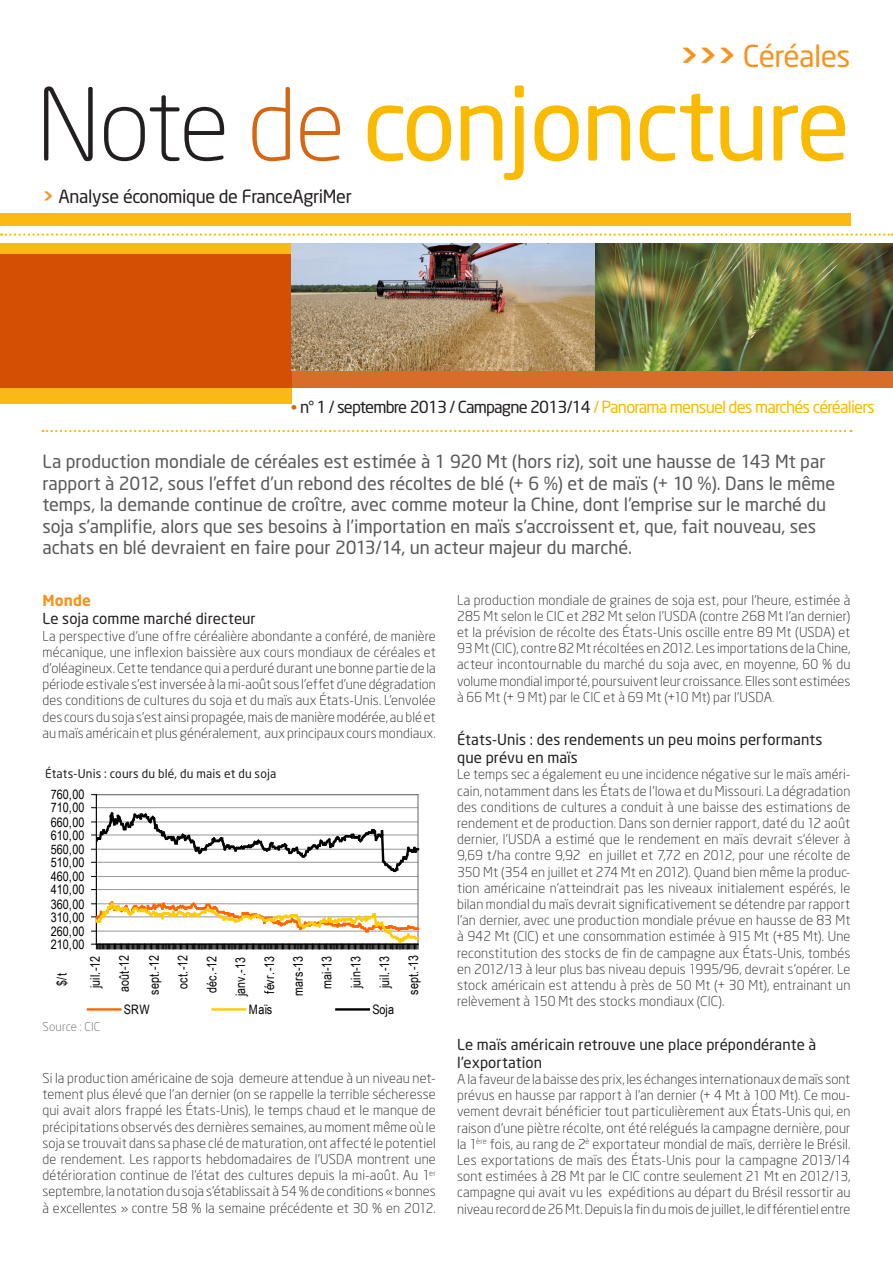
<style>
.page{position:relative;width:893px;height:1263px;background:#fff}
.page>*{position:absolute;margin:0;border:0;box-sizing:border-box;transform-origin:0 0}
.t1{font:99px "Neo Sans";letter-spacing:-.02em;color:#faba00}
.t2{font:30px "Neo Sans";letter-spacing:-.02em;color:#f7931d}
.CHAPO{font:18px/21.6px "Neo Sans";letter-spacing:-.005em;color:#57585a}
.t3{font:18px "Neo Sans";letter-spacing:-.02em;color:#231f20}
.t4{font:16.5px "Neo Sans";letter-spacing:-.05em;color:#faba00}
.S_TITRE1{font:15px/18px "Neo Sans";letter-spacing:.005em;color:#231f20}
.TITRE_1{font:700 15px "Neo Sans";letter-spacing:.01em;color:#f7931d}
.TEXTE{font:300 13.5px/16.2px "Neo Sans";letter-spacing:.005em;color:#231f20;text-align:justify}
.t5{font:13.2px/28.8px "Arial Narrow";color:#000}
.t6{font:13.05px "Arial Narrow";color:#000}
.TITREGRAPH{font:12px "Neo Sans";letter-spacing:.015em;color:#231f20}
.SOURCES{font:300 12px "Neo Sans";letter-spacing:.015em;color:#636366}
.s1{font-weight:700}
.s2{font-weight:300;color:#231f20}
.s3{font-weight:300;color:#d56714}
.s4{font-weight:700;color:#f7931d}
.s5{font-family:"Arial";font-weight:700;color:#d56714}
.s6{color:#231f20}
.s7{font-size:12px;color:#636366}
</style>
<div class="page">
<div style="left:0;top:243px;width:291px;height:161px;background:#fcb814"></div>
<svg style="left:0;top:255px;width:893px;height:133px;background:#d4540a"></svg>
<div style="left:0;top:213px;width:850px;height:13px;background:#fcb814"></div>
<svg style="left:1px;top:233px;width:892px;height:3px"></svg>
<img style="left:291px;top:243px;width:602px;height:128px">
<svg style="left:43px;top:430px;width:808px;height:2px"></svg>
<hr style="left:96px;top:889px;width:322px;height:1px;background:#969696">
<hr style="left:96px;top:794px;width:322px;height:1px;background:#808080">
<hr style="left:417px;top:795px;width:2px;height:149px;background:#808080">
<hr style="left:96px;top:795px;width:1px;height:149px;background:#000">
<svg style="left:92px;top:899px;width:327px;height:50px"></svg>
<svg style="left:92px;top:807px;width:327px;height:70px"></svg>
<hr style="left:88px;top:1008px;width:32px;height:2px;background:#f60">
<hr style="left:213px;top:1008px;width:32px;height:2px;background:#fc0">
<hr style="left:336px;top:1008px;width:33px;height:2px;background:#000">
<h2 class="t2" style="left:680px;top:38px;width:172px"><span class="s1">&gt;&gt;&gt;</span> Céréales</h2>
<h1 class="t1" style="left:36px;top:64px;width:815px"><span class="s2">Note</span> <span class="s3">de</span> conjoncture</h1>
<h3 class="t3" style="left:43px;top:185px;width:311px"><span class="s4">&gt;</span> Analyse économique de FranceAgriMer</h3>
<p class="t4" style="left:291px;top:396px;width:585px"><span class="s5">•</span> <span class="s6">n° 1 / septembre 2013 / Campagne 2013/14</span> / Panorama mensuel des marchés céréaliers</p>
<p class="CHAPO" style="left:43px;top:450px;width:794px">La production mondiale de céréales est estimée à 1 920 Mt (hors riz), soit une hausse de 143 Mt par rapport à 2012, sous l’effet d’un rebond des récoltes de blé (+ 6 %) et de maïs (+ 10 %). Dans le même temps, la demande continue de croître, avec comme moteur la Chine, dont l’emprise sur le marché du soja s’amplifie, alors que ses besoins à l’importation en maïs s’accroissent et, que, fait nouveau, ses achats en blé devraient en faire pour 2013/14, un acteur majeur du marché.</p>
<p class="TITRE_1" style="left:43px;top:591px;width:50px">Monde</p>
<p class="S_TITRE1" style="left:43px;top:609px;width:215px">Le soja comme marché directeur</p>
<p class="TEXTE" style="left:43px;top:627px;width:395px">La perspective d’une offre céréalière abondante a conféré, de manière mécanique, une inflexion baissière aux cours mondiaux de céréales et d’oléagineux. Cette tendance qui a perduré durant une bonne partie de la période estivale s’est inversée à la mi-août sous l’effet d’une dégradation des conditions de cultures du soja et du maïs aux États-Unis. L’envolée des cours du soja s’est ainsi propagée, mais de manière modérée, au blé et au maïs américain et plus généralement, aux principaux cours mondiaux.</p>
<p class="TEXTE" style="left:457px;top:591px;width:395px">La production mondiale de graines de soja est, pour l’heure, estimée à 285 Mt selon le CIC et 282 Mt selon l’USDA (contre 268 Mt l’an dernier) et la prévision de récolte des États-Unis oscille entre 89 Mt (USDA) et 93 Mt (CIC), contre 82 Mt récoltées en 2012. Les importations de la Chine, acteur incontournable du marché du soja avec, en moyenne, 60 % du volume mondial importé, poursuivent leur croissance. Elles sont estimées à 66 Mt (+ 9 Mt) par le CIC et à 69 Mt (+10 Mt) par l’USDA<span class="s7">.</span></p>
<p class="S_TITRE1" style="left:457px;top:730px;width:367px">États-Unis : des rendements un peu moins performants que prévu en maïs</p>
<p class="TEXTE" style="left:457px;top:766px;width:395px">Le temps sec a également eu une incidence négative sur le maïs améri&shy;cain, notamment dans les États de l’Iowa et du Missouri. La dégradation des conditions de cultures a conduit à une baisse des estimations de rendement et de production. Dans son dernier rapport, daté du 12 août dernier, l’USDA a estimé que le rendement en maïs devrait s’élever à 9,69 t/ha contre 9,92 en juillet et 7,72 en 2012, pour une récolte de 350 Mt (354 en juillet et 274 Mt en 2012). Quand bien même la produc&shy;tion américaine n’atteindrait pas les niveaux initialement espérés, le bilan mondial du maïs devrait significativement se détendre par rapport l’an dernier, avec une production mondiale prévue en hausse de 83 Mt à 942 Mt (CIC) et une consommation estimée à 915 Mt (+85 Mt). Une reconstitution des stocks de fin de campagne aux États-Unis, tombés en 2012/13 à leur plus bas niveau depuis 1995/96, devrait s’opérer. Le stock américain est attendu à près de 50 Mt (+ 30 Mt), entrainant un relèvement à 150 Mt des stocks mondiaux (CIC).</p>
<p class="S_TITRE1" style="left:457px;top:1035px;width:361px">Le maïs américain retrouve une place prépondérante à l’exportation</p>
<p class="TEXTE" style="left:457px;top:1071px;width:395px">A la faveur de la baisse des prix, les échanges internationaux de maïs sont prévus en hausse par rapport à l’an dernier (+ 4 Mt à 100 Mt). Ce mou&shy;vement devrait bénéficier tout particulièrement aux États-Unis qui, en raison d’une piètre récolte, ont été relégués la campagne dernière, pour la 1<sup>ère</sup> fois, au rang de 2<sup>è</sup> exportateur mondial de maïs, derrière le Brésil.<br>Les exportations de maïs des États-Unis pour la campagne 2013/14 sont estimées à 28 Mt par le CIC contre seulement 21 Mt en 2012/13, campagne qui avait vu les expéditions au départ du Brésil ressortir au niveau record de 26 Mt. Depuis la fin du mois de juillet, le différentiel entre</p>
<p class="TITREGRAPH" style="left:45px;top:766px;width:233px">États-Unis : cours du blé, du mais et du soja</p>
<p class="t6" style="left:51px;top:785px;width:35px">760,00</p>
<p class="t6" style="left:51px;top:798px;width:35px">710,00</p>
<p class="t6" style="left:51px;top:812px;width:35px">660,00</p>
<p class="t6" style="left:51px;top:825px;width:35px">610,00</p>
<p class="t6" style="left:51px;top:840px;width:35px">560,00</p>
<p class="t6" style="left:51px;top:853px;width:35px">510,00</p>
<p class="t6" style="left:51px;top:867px;width:35px">460,00</p>
<p class="t6" style="left:51px;top:880px;width:35px">410,00</p>
<p class="t6" style="left:51px;top:894px;width:35px">360,00</p>
<p class="t6" style="left:51px;top:907px;width:35px">310,00</p>
<p class="t6" style="left:51px;top:922px;width:35px">260,00</p>
<p class="t6" style="left:51px;top:935px;width:35px">210,00</p>
<p class="t5" style="left:80px;top:992px;width:38px;rotate:-90deg">juil.-12 août-12</p>
<p class="t5" style="left:139px;top:996px;width:43px;text-align:center;rotate:-90deg">sept.-12 oct.-12 déc.-12 janv.-13 févr.-13 mars-13 mai-13 juin-13 juil.-13 sept.-13</p>
<p class="t5" style="left:47px;top:986px;width:14px;rotate:-90deg">$/t</p>
<p class="t6" style="left:124px;top:1000px;width:27px">SRW</p>
<p class="t6" style="left:249px;top:1000px;width:25px">Maïs</p>
<p class="t6" style="left:372px;top:1000px;width:23px">Soja</p>
<p class="SOURCES" style="left:43px;top:1019px;width:59px">Source : CIC</p>
<p class="TEXTE" style="left:43px;top:1070px;width:395px">Si la production américaine de soja demeure attendue à un niveau net&shy;tement plus élevé que l’an dernier (on se rappelle la terrible sécheresse qui avait alors frappé les États-Unis), le temps chaud et le manque de précipitations observés des dernières semaines, au moment même où le soja se trouvait dans sa phase clé de maturation, ont affecté le potentiel de rendement. Les rapports hebdomadaires de l’USDA montrent une détérioration continue de l’état des cultures depuis la mi-août. Au 1<sup>er </sup>septembre, la notation du soja s’établissait à 54 % de conditions « bonnes à excellentes » contre 58 % la semaine précédente et 30 % en 2012.</p>
</div>
